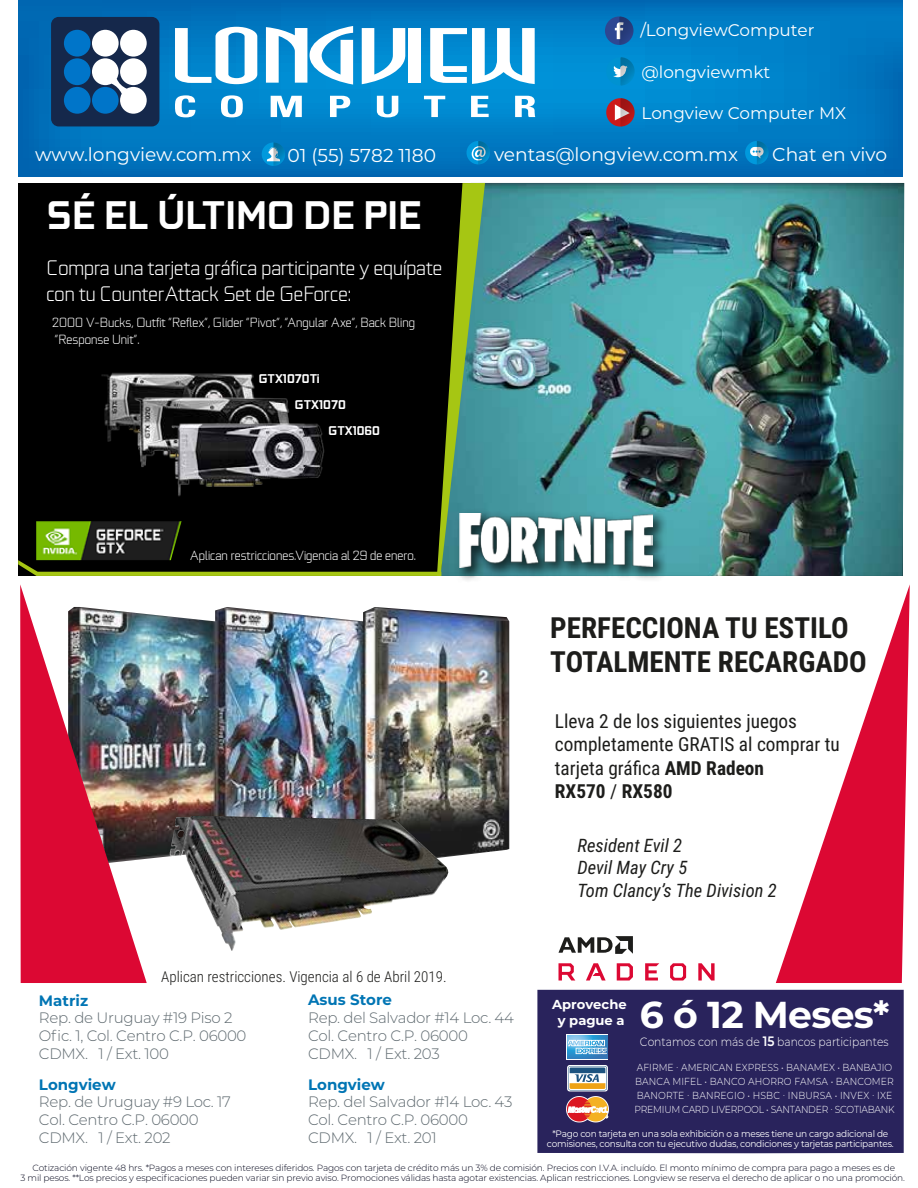
<style>
.page{position:relative;width:918px;height:1188px;background:#fff}
.page>*{position:absolute;margin:0;border:0;box-sizing:border-box;transform-origin:0 0}
.t1{font:700 40.5px "Ge Force";color:#fff}
.t2{font:700 37.5px "Montserrat";letter-spacing:-.02em;color:#fff}
.t3{font:700 29.1px/35px "Roboto Condensed";color:#1d1d1b}
.t4{font:300 21.3px/25.7px "Ge Force";color:#fff}
.t5{font:19.35px/23.2px "Roboto Condensed";color:#1d1d1b}
.t6{font:18.6px "Montserrat";color:#fff}
.t7{font:italic 18.6px/22.2px "Roboto Condensed";color:#1d1d1b}
.t8{font:16.8px "Montserrat";color:#fff}
.t9{font:300 15.15px/18px "Montserrat";letter-spacing:-.02em;color:#5d686e}
.t10{font:700 15.15px "Montserrat";color:#0075b4}
.t11{font:300 15px "Roboto Condensed";color:#1d1d1b}
.t12{font:300 13.5px/16.2px "Ge Force";color:#fff}
.t13{font:700 13.05px/15.6px "Montserrat";color:#fff;text-align:center}
.t14{font:700 12.9px "Ge Force";color:#fff}
.t15{font:300 12.15px "Montserrat";color:#fff;scale:.89 1}
.t16{font:300 10.2px/14.1px "Montserrat";letter-spacing:.005em;color:#fff;scale:.91 1}
.t17{font:9.45px/10.8px "Montserrat";letter-spacing:-.025em;color:#fff;text-align:center;scale:.96 1}
.t18{font:300 9px/10.8px "Montserrat";letter-spacing:-.015em;color:#000319;text-align:center}
.s1{font-weight:700}
.s2{font-weight:600;font-size:13.65px}
</style>
<div class="page">
<div style="left:537px;top:990px;width:367px;height:163px;background:#29235c"></div>
<svg style="left:19px;top:0;width:884px;height:176px;background:#0079c2"></svg>
<div style="left:51px;top:17px;width:108px;height:109px;background:#15284b;border-radius:8px"></div>
<div style="left:64px;top:30px;width:27px;height:27px;background:#0075c9;border-radius:50%"></div>
<div style="left:64px;top:58px;width:27px;height:27px;background:#0075c9;border-radius:50%"></div>
<div style="left:64px;top:87px;width:27px;height:27px;background:#0075c9;border-radius:50%"></div>
<div style="left:92px;top:30px;width:27px;height:27px;background:#fff;border-radius:50%"></div>
<div style="left:120px;top:30px;width:27px;height:27px;background:#fff;border-radius:50%"></div>
<svg style="left:92px;top:58px;width:55px;height:56px"></svg>
<svg style="left:175px;top:27px;width:82px;height:57px"></svg>
<svg style="left:266px;top:26px;width:87px;height:59px"></svg>
<svg style="left:362px;top:28px;width:43px;height:56px"></svg>
<div style="left:409px;top:28px;width:12px;height:55px;background:#fff"></div>
<svg style="left:430px;top:28px;width:105px;height:56px"></svg>
<svg style="left:175px;top:95px;width:20px;height:22px"></svg>
<svg style="left:221px;top:95px;width:22px;height:22px"></svg>
<svg style="left:271px;top:96px;width:31px;height:21px"></svg>
<svg style="left:330px;top:96px;width:20px;height:21px"></svg>
<svg style="left:377px;top:96px;width:21px;height:21px"></svg>
<svg style="left:424px;top:96px;width:21px;height:21px"></svg>
<svg style="left:471px;top:96px;width:18px;height:21px"></svg>
<svg style="left:515px;top:96px;width:20px;height:21px"></svg>
<div style="left:262px;top:142px;width:23px;height:24px;background:#09d;border-radius:50%"></div>
<svg style="left:266px;top:142px;width:19px;height:24px"></svg>
<div style="left:467px;top:141px;width:23px;height:23px;background:#09d;border-radius:50%"></div>
<svg style="left:472px;top:141px;width:18px;height:23px"></svg>
<div style="left:745px;top:141px;width:24px;height:23px;background:#09d;border-radius:50%"></div>
<svg style="left:750px;top:141px;width:19px;height:23px"></svg>
<div style="left:606px;top:57px;width:29px;height:29px;background:#0092d1;border-radius:14px"></div>
<svg style="left:613px;top:57px;width:22px;height:29px"></svg>
<svg style="left:606px;top:98px;width:29px;height:29px"></svg>
<svg style="left:615px;top:98px;width:20px;height:29px"></svg>
<div style="left:605px;top:16px;width:28px;height:29px;background:#2e4792;border-radius:50%"></div>
<svg style="left:615px;top:17px;width:19px;height:28px"></svg>
<div style="left:567px;top:1065px;width:41px;height:26px;background:#fff;border-radius:3px"></div>
<svg style="left:565px;top:1066px;width:45px;height:71px;background:#8f7478"></svg>
<svg style="left:566px;top:1034px;width:42px;height:25px"></svg>
<svg style="left:568px;top:1035px;width:39px;height:23px"></svg>
<svg style="left:568px;top:1040px;width:39px;height:14px"></svg>
<img style="left:485px;top:183px;width:419px;height:393px">
<img style="left:460px;top:505px;width:213px;height:75px">
<img style="left:485px;top:514px;width:168px;height:54px">
<svg style="left:698px;top:963px;width:17px;height:18px"></svg>
<svg style="left:586px;top:963px;width:20px;height:18px"></svg>
<svg style="left:645px;top:963px;width:14px;height:18px"></svg>
<svg style="left:670px;top:963px;width:16px;height:18px"></svg>
<svg style="left:559px;top:963px;width:16px;height:18px"></svg>
<svg style="left:617px;top:963px;width:16px;height:18px"></svg>
<svg style="left:558px;top:936px;width:75px;height:18px"></svg>
<svg style="left:18px;top:183px;width:467px;height:393px;background:#161b13"></svg>
<img style="left:147px;top:607px;width:362px;height:252px">
<img style="left:170px;top:816px;width:278px;height:135px">
<svg style="left:178px;top:831px;width:6px;height:7px"></svg>
<svg style="left:776px;top:584px;width:134px;height:399px"></svg>
<img style="left:20px;top:584px;width:127px;height:399px">
<h3 class="t8" style="left:640px;top:19px;width:176px">/LongviewComputer</h3>
<h3 class="t8" style="left:641px;top:60px;width:130px">@longviewmkt</h3>
<h3 class="t8" style="left:641px;top:101px;width:206px">Longview Computer MX</h3>
<h3 class="t6" style="left:35px;top:142px;width:218px">www.longview.com.mx</h3>
<h3 class="t6" style="left:287px;top:143px;width:150px">01 (55) 5782 1180</h3>
<h3 class="t6" style="left:494px;top:142px;width:245px">ventas@longview.com.mx</h3>
<h3 class="t6" style="left:772px;top:142px;width:116px">Chat en vivo</h3>
<h1 class="t1" style="left:46px;top:193px;width:377px">SÉ EL ÚLTIMO DE PIE</h1>
<h3 class="t4" style="left:46px;top:255px;width:397px">Compra una tarjeta gráfica participante y equípate con tu CounterAttack Set de GeForce:</h3>
<h3 class="t12" style="left:52px;top:315px;width:364px">2000 V-Bucks, Outfit “Reflex”, Glider “Pivot”, “Angular Axe”, Back Bling “Response Unit”.</h3>
<h3 class="t14" style="left:259px;top:371px;width:62px">GTX1070Ti</h3>
<h3 class="t14" style="left:295px;top:397px;width:53px">GTX1070</h3>
<h3 class="t14" style="left:329px;top:424px;width:53px">GTX1060</h3>
<h3 class="t12" style="left:190px;top:547px;width:228px">Aplican restricciones.Vigencia al 29 de enero.</h3>
<h3 class="t11" style="left:161px;top:966px;width:287px">Aplican restricciones. Vigencia al 6 de Abril 2019.</h3>
<h3 class="t3" style="left:550px;top:609px;width:318px">PERFECCIONA TU ESTILO<br>TOTALMENTE RECARGADO</h3>
<h3 class="t5" style="left:555px;top:709px;width:286px">Lleva 2 de los siguientes juegos completamente GRATIS al comprar tu tarjeta gráfica <span class="s1">AMD Radeon<br>RX570</span> / <span class="s1">RX580</span></h3>
<h3 class="t7" style="left:577px;top:834px;width:201px">Resident Evil 2<br>Devil May Cry 5<br>Tom Clancy’s The Division 2</h3>
<h3 class="t10" style="left:39px;top:989px;width:51px">Matriz</h3>
<h3 class="t9" style="left:39px;top:1008px;width:209px">Rep. de Uruguay #19 Piso 2<br>Ofic. 1, Col. Centro C.P. 06000<br>CDMX. 1 / Ext. 100</h3>
<h3 class="t10" style="left:39px;top:1074px;width:78px">Longview</h3>
<h3 class="t9" style="left:39px;top:1093px;width:194px">Rep. de Uruguay #9 Loc. 17<br>Col. Centro C.P. 06000<br>CDMX. 1 / Ext. 202</h3>
<h3 class="t10" style="left:308px;top:989px;width:85px">Asus Store</h3>
<h3 class="t9" style="left:308px;top:1008px;width:207px">Rep. del Salvador #14 Loc. 44<br>Col. Centro C.P. 06000<br>CDMX. 1 / Ext. 203</h3>
<h3 class="t10" style="left:308px;top:1074px;width:78px">Longview</h3>
<h3 class="t9" style="left:308px;top:1093px;width:206px">Rep. del Salvador #14 Loc. 43<br>Col. Centro C.P. 06000<br>CDMX. 1 / Ext. 201</h3>
<p class="t18" style="left:21px;top:1162px;width:886px">Cotización vigente 48 hrs. *Pagos a meses con intereses diferidos. Pagos con tarjeta de crédito más un 3% de comisión. Precios con I.V.A. incluído. El monto mínimo de compra para pago a meses es de<br>3 mil pesos. **Los precios y especificaciones pueden variar sin previo aviso. Promociones válidas hasta agotar existencias. Aplican restricciones. Longview se reserva el derecho de aplicar o no una promoción.</p>
<h3 class="t13" style="left:552px;top:996px;width:76px">Aproveche y pague a</h3>
<h2 class="t2" style="left:640px;top:988px;width:251px">6 ó 12 Meses*</h2>
<h3 class="t15" style="left:640px;top:1034px;width:281px">Contamos con más de <span class="s2">15</span> bancos participantes</h3>
<p class="t16" style="left:634px;top:1060px;width:288px">AFIRME ∙ AMERICAN EXPRESS • BANAMEX • BANBAJIO BANCA MIFEL • BANCO AHORRO FAMSA • BANCOMER BANORTE ∙ BANREGIO • HSBC ∙ INBURSA • INVEX ∙ IXE PREMIUM CARD LIVERPOOL • SANTANDER ∙ SCOTIABANK</p>
<p class="t17" style="left:547px;top:1127px;width:363px">*Pago con tarjeta en una sola exhibición o a meses tiene un cargo adicional de comisiones, consulta con tu ejecutivo dudas, condiciones y tarjetas participantes.</p>
</div>
